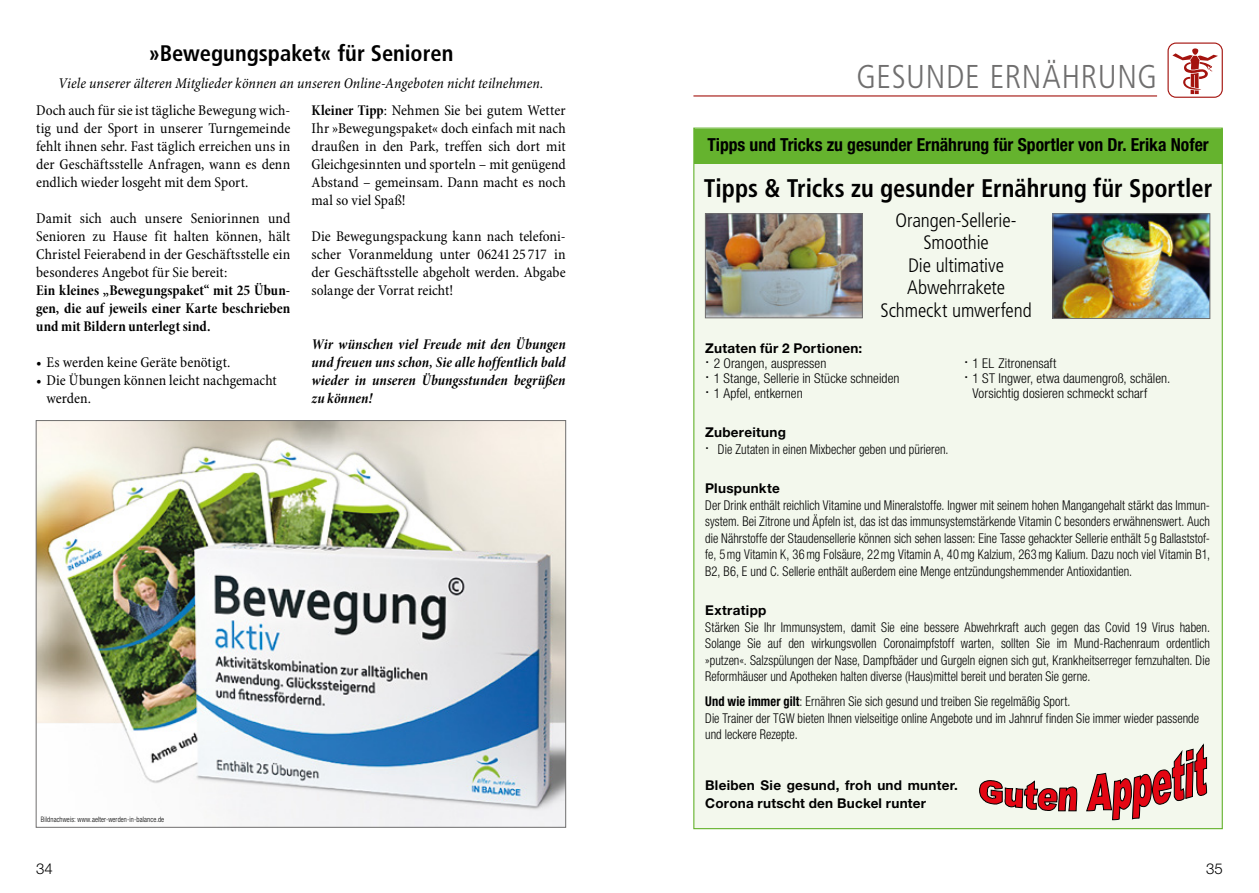
<style>
.page{position:relative;width:1259px;height:893px;background:#fff}
.page>*{position:absolute;margin:0;border:0;box-sizing:border-box;transform-origin:0 0}
.t1{font:300 condensed 33px "Frutiger LT Std";letter-spacing:.02em;color:#706f6f}
.t2{font:700 condensed 25.5px "Frutiger LT Std";color:#000;scale:.96 1}
.t3{font:700 condensed 22.5px "Frutiger LT Std";color:#000}
.t4{font:300 condensed 19.5px/22.5px "Frutiger LT Std";letter-spacing:-.01em;color:#000;text-align:center}
.t5{font:700 condensed 18px "Helvetica Neue LT Std";color:#000}
.t6{font:condensed 15px/18px "Minion Pro";color:#000;text-align:justify}
.t7{font:15px/18px "Minion Pro Bold Cn It Subh";letter-spacing:.005em;color:#000;text-align:justify}
.t8{font:15px/18px "Minion Pro Bold Cn Subh";letter-spacing:.005em;color:#000;text-align:justify}
.t9{font:italic condensed 15px "Minion Pro";letter-spacing:.005em;color:#000}
.t10{font:300 15px "Helvetica Neue LT Std";color:#000}
.t11{font:300 condensed 13.5px/16.5px "Helvetica Neue LT Std";letter-spacing:.005em;color:#000;text-align:justify;scale:.92 1}
.t12{font:300 condensed 13.5px/15px "Helvetica Neue LT Std";letter-spacing:.005em;color:#000}
.t13{font:700 13.5px/18px "Helvetica Neue LT Std";letter-spacing:.02em;color:#000}
.t14{font:300 condensed 7.5px "Helvetica Neue LT Std";letter-spacing:.015em;color:#000;scale:.92 1}
.s1{font-family:"Minion Pro Bold Cn Subh";font-stretch:normal}
.s2{font-weight:700;font-stretch:normal}
.s3{font-size:18px}
.s4{font-weight:700}
</style>
<div class="page">
<div style="left:694px;top:128px;width:528px;height:701px;background:#f3f8ed"></div>
<div style="left:694px;top:129px;width:528px;height:35px;background:#65b32e"></div>
<svg style="left:979px;top:744px;width:227px;height:77px"></svg>
<svg style="left:1167px;top:43px;width:55px;height:55px"></svg>
<hr style="left:693px;top:95px;width:464px;height:2px;background:#a4130e">
<img style="left:38px;top:422px;width:526px;height:403px">
<img style="left:1054px;top:216px;width:154px;height:101px">
<div style="left:1052px;top:214px;width:158px;height:105px;border:1px solid #706f6f"></div>
<img style="left:707px;top:216px;width:153px;height:100px">
<div style="left:705px;top:214px;width:157px;height:104px;border:1px solid #706f6f"></div>
<h3 class="t3" style="left:148px;top:39px;width:306px">»Bewegungspaket« für Senioren</h3>
<p class="t9" style="left:58px;top:74px;width:487px">Viele unserer älteren Mitglieder können an unseren Online-Angeboten nicht teilnehmen.</p>
<p class="t6" style="left:36px;top:101px;width:256px">Doch auch für sie ist tägliche Bewegung wich&shy;tig und der Sport in unserer Turngemeinde fehlt ihnen sehr. Fast täglich erreichen uns in der Geschäftsstelle Anfragen, wann es denn endlich wieder losgeht mit dem Sport.</p>
<p class="t6" style="left:36px;top:209px;width:256px">Damit sich auch unsere Seniorinnen und Senioren zu Hause fit halten können, hält Christel Feierabend in der Geschäftsstelle ein besonderes Angebot für Sie bereit:</p>
<p class="t8" style="left:36px;top:281px;width:256px">Ein kleines „Bewegungspaket“ mit 25 Übun&shy;gen, die auf jeweils einer Karte beschrieben und mit Bildern unterlegt sind.</p>
<p class="t6" style="left:36px;top:353px;width:196px">• Es werden keine Geräte benötigt.</p>
<p class="t6" style="left:47px;top:371px;width:232px;text-indent:-10px">• Die Übungen können leicht nachgemacht werden.</p>
<p class="t6" style="left:311px;top:101px;width:256px"><span class="s1">Kleiner Tipp</span>: Nehmen Sie bei gutem Wetter Ihr »Bewegungspaket« doch einfach mit nach draußen in den Park, treffen sich dort mit Gleichgesinnten und sporteln – mit genügend Abstand – gemeinsam. Dann macht es noch mal so viel Spaß!</p>
<p class="t6" style="left:311px;top:227px;width:256px">Die Bewegungspackung kann nach telefoni&shy;scher Voranmeldung unter 06241 25 717 in der Geschäftsstelle abgeholt werden. Abgabe solange der Vorrat reicht!</p>
<p class="t7" style="left:311px;top:335px;width:256px">Wir wünschen viel Freude mit den Übungen und freuen uns schon, Sie alle hoffentlich bald wieder in unseren Übungsstunden begrüßen zu können!</p>
<p class="t14" style="left:41px;top:815px;width:135px">Bildnachweis: www.aelter-werden-in-balance.de</p>
<h1 class="t1" style="left:856px;top:57px;width:302px">GESUNDE ERNÄHRUNG</h1>
<h3 class="t5" style="left:707px;top:133px;width:503px">Tipps und Tricks zu gesunder Ernährung für Sportler von Dr. Erika Nofer</h3>
<h2 class="t2" style="left:704px;top:173px;width:531px">Tipps &amp; Tricks zu gesunder Ernährung für Sportler</h2>
<h3 class="t4" style="left:880px;top:209px;width:153px">Orangen-Sellerie-<br>Smoothie<br>Die ultimative<br>Abwehrrakete<br>Schmeckt umwerfend</h3>
<p class="t12" style="left:705px;top:340px;width:196px"><span class="s2">Zutaten für 2 Portionen:<br></span><span class="s3">·</span> 2 Orangen, auspressen<br><span class="s3">·</span> 1 Stange, Sellerie in Stücke schneiden <span class="s3">·</span> 1 Apfel, entkernen</p>
<p class="t11" style="left:705px;top:424px;width:266px"><span class="s2">Zubereitung<br></span><span class="s3">·</span> Die Zutaten in einen Mixbecher geben und pürieren.</p>
<p class="t12" style="left:964px;top:355px;width:94px"><span class="s3">·</span> 1 EL Zitronensaft</p>
<p class="t12" style="left:964px;top:370px;width:208px"><span class="s3">·</span> 1 ST Ingwer, etwa daumengroß, schälen.</p>
<p class="t12" style="left:972px;top:385px;width:176px">Vorsichtig dosieren schmeckt scharf</p>
<p class="t13" style="left:705px;top:479px;width:76px">Pluspunkte</p>
<p class="t11" style="left:705px;top:497px;width:550px">Der Drink enthält reichlich Vitamine und Mineralstoffe. Ingwer mit seinem hohen Mangangehalt stärkt das Immun&shy;system. Bei Zitrone und Äpfeln ist, das ist das immunsystemstärkende Vitamin C besonders erwähnenswert. Auch die Nährstoffe der Staudensellerie können sich sehen lassen: Eine Tasse gehackter Sellerie enthält 5 g Ballaststof&shy;fe, 5mg Vitamin K, 36mg Folsäure, 22mg Vitamin A, 40mg Kalzium, 263mg Kalium. Dazu noch viel Vitamin B1, B2, B6, E und C. Sellerie enthält außerdem eine Menge entzündungshemmender Antioxidantien.</p>
<p class="t13" style="left:705px;top:601px;width:63px">Extratipp</p>
<p class="t11" style="left:705px;top:619px;width:550px">Stärken Sie Ihr Immunsystem, damit Sie eine bessere Abwehrkraft auch gegen das Covid 19 Virus haben.<br>Solange Sie auf den wirkungsvollen Coronaimpfstoff warten, sollten Sie im Mund-Rachenraum ordentlich »putzen«. Salzspülungen der Nase, Dampfbäder und Gurgeln eignen sich gut, Krankheitserreger fernzuhalten. Die Reformhäuser und Apotheken halten diverse (Haus)mittel bereit und beraten Sie gerne.</p>
<p class="t11" style="left:705px;top:693px;width:538px;text-align:left"><span class="s4">Und wie immer gilt</span>: Ernähren Sie sich gesund und treiben Sie regelmäßig Sport.<br>Die Trainer der TGW bieten Ihnen vielseitige online Angebote und im Jahnruf finden Sie immer wieder passende und leckere Rezepte.</p>
<p class="t13" style="left:705px;top:775px;width:254px">Bleiben Sie gesund, froh und munter.<br>Corona rutscht den Buckel runter</p>
<p class="t10" style="left:36px;top:859px;width:18px">34</p>
<p class="t10" style="left:1206px;top:859px;width:18px">35</p>
</div>
